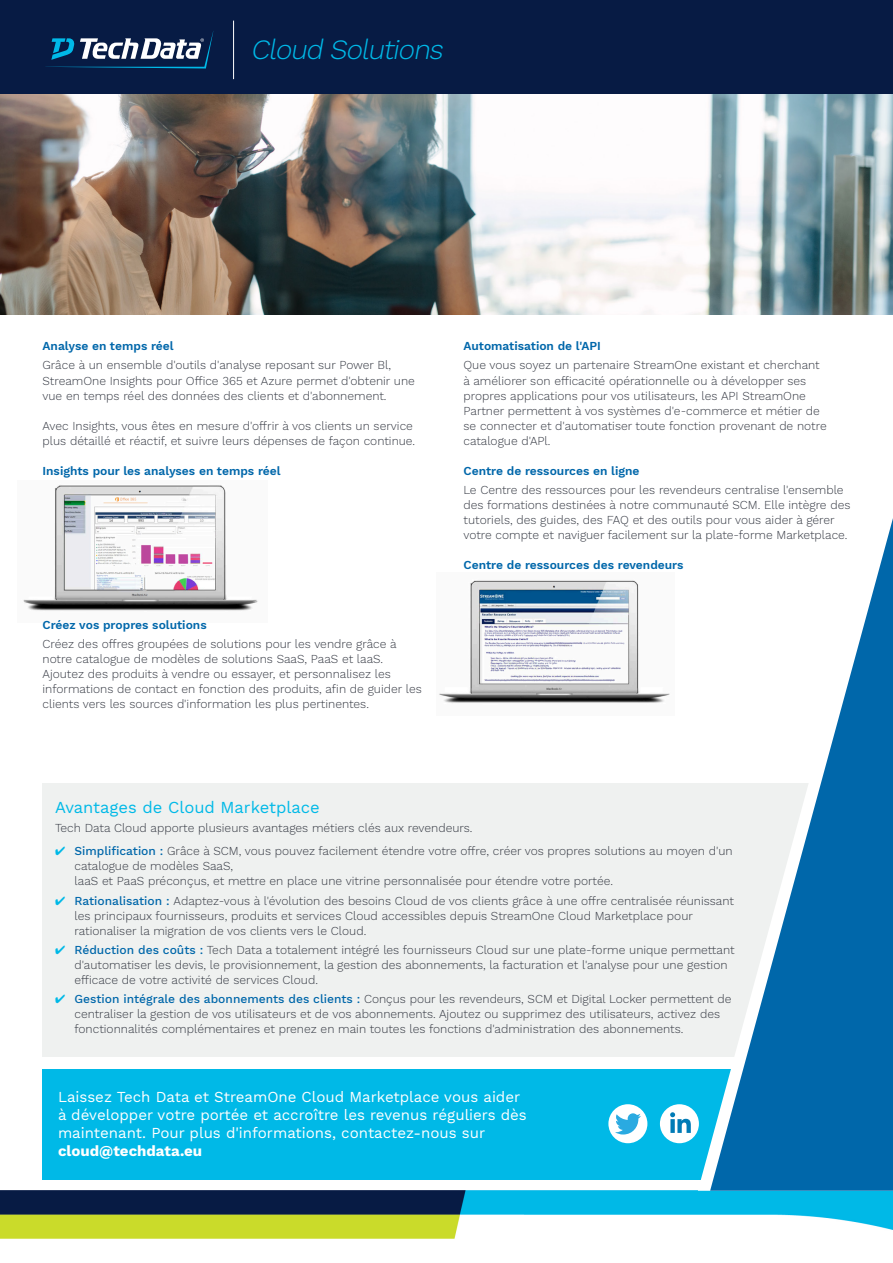
<style>
.page{position:relative;width:893px;height:1263px;background:#fff}
.page>*{position:absolute;margin:0;border:0;box-sizing:border-box;transform-origin:0 0}
.t1{font:italic 300 27.9px "Work Sans";color:#00b9e8}
.t2{font:16.5px "Work Sans";color:#00b9e7}
.t3{font:15px/18px "Work Sans";color:#fff}
.t4{font:300 12px/15px "Work Sans";color:#323640}
.t5{font:600 12px "Work Sans";color:#0067aa}
.s1{color:#00b9e7}
.s2{font-weight:500;color:#0067aa}
.s3{font-weight:700}
</style>
<div class="page">
<img style="left:0;top:94px;width:893px;height:221px">
<img style="left:23px;top:485px;width:235px;height:126px">
<img style="left:439px;top:580px;width:231px;height:123px">
<div style="left:43px;top:1069px;width:807px;height:110px;background:#00b9e7"></div>
<img style="left:0;top:1191px;width:893px;height:48px">
<div style="left:43px;top:783px;width:807px;height:274px;background:#eff1f0"></div>
<div style="left:660px;top:1104px;width:39px;height:39px;background:#fff;border-radius:50%"></div>
<svg style="left:670px;top:1112px;width:21px;height:21px"></svg>
<div style="left:608px;top:1104px;width:39px;height:39px;background:#fff;border-radius:50%"></div>
<svg style="left:615px;top:1113px;width:26px;height:21px"></svg>
<svg style="left:710px;top:518px;width:183px;height:673px"></svg>
<div style="left:0;top:0;width:893px;height:94px;background:#071b44"></div>
<svg style="left:46px;top:32px;width:167px;height:37px"></svg>
<hr style="left:233px;top:21px;width:1px;height:58px;background:#fff">
<p class="t1" style="left:251px;top:33px;width:200px">Cloud Solutions</p>
<p class="t5" style="left:43px;top:339px;width:133px">Analyse en temps réel</p>
<p class="t4" style="left:43px;top:358px;width:374px">Grâce à un ensemble d'outils d'analyse reposant sur Power Bl,<br>StreamOne Insights pour Office 365 et Azure permet d'obtenir une vue en temps réel des données des clients et d'abonnement.</p>
<p class="t4" style="left:43px;top:418px;width:374px">Avec Insights, vous êtes en mesure d'offrir à vos clients un service plus détaillé et réactif, et suivre leurs dépenses de façon continue.</p>
<p class="t5" style="left:43px;top:463px;width:240px">Insights pour les analyses en temps réel</p>
<p class="t5" style="left:43px;top:617px;width:166px">Créez vos propres solutions</p>
<p class="t4" style="left:43px;top:637px;width:381px">Créez des offres groupées de solutions pour les vendre grâce à notre catalogue de modèles de solutions SaaS, PaaS et laaS.<br>Ajoutez des produits à vendre ou essayer, et personnalisez les informations de contact en fonction des produits, afin de guider les clients vers les sources d'information les plus pertinentes.</p>
<p class="t5" style="left:463px;top:339px;width:139px">Automatisation de l'API</p>
<p class="t4" style="left:463px;top:358px;width:365px">Que vous soyez un partenaire StreamOne existant et cherchant à améliorer son efficacité opérationnelle ou à développer ses propres applications pour vos utilisateurs, les API StreamOne Partner permettent à vos systèmes d'e-commerce et métier de se connecter et d'automatiser toute fonction provenant de notre catalogue d'APl.</p>
<p class="t5" style="left:463px;top:463px;width:178px">Centre de ressources en ligne</p>
<p class="t4" style="left:463px;top:483px;width:388px">Le Centre des ressources pour les revendeurs centralise l'ensemble des formations destinées à notre communauté SCM. Elle intègre des tutoriels, des guides, des FAQ et des outils pour vous aider à gérer votre compte et naviguer facilement sur la plate-forme Marketplace.</p>
<p class="t5" style="left:463px;top:558px;width:222px">Centre de ressources des revendeurs</p>
<p class="t2" style="left:55px;top:797px;width:266px">Avantages de Cloud Marketplace</p>
<p class="t4" style="left:55px;top:821px;width:419px">Tech Data Cloud apporte plusieurs avantages métiers clés aux revendeurs.</p>
<p class="t4" style="left:75px;top:844px;width:660px;text-indent:-20px"><span class="s1">✔</span> <span class="s2">Simplification :</span> Grâce à SCM, vous pouvez facilement étendre votre offre, créer vos propres solutions au moyen d'un catalogue de modèles SaaS,<br>laaS et PaaS préconçus, et mettre en place une vitrine personnalisée pour étendre votre portée.</p>
<p class="t4" style="left:75px;top:893px;width:661px;text-indent:-20px"><span class="s1">✔</span> <span class="s2">Rationalisation :</span> Adaptez-vous à l'évolution des besoins Cloud de vos clients grâce à une offre centralisée réunissant les principaux fournisseurs, produits et services Cloud accessibles depuis StreamOne Cloud Marketplace pour rationaliser la migration de vos clients vers le Cloud.</p>
<p class="t4" style="left:75px;top:943px;width:661px;text-indent:-20px"><span class="s1">✔</span> <span class="s2">Réduction des coûts :</span> Tech Data a totalement intégré les fournisseurs Cloud sur une plate-forme unique permettant d'automatiser les devis, le provisionnement, la gestion des abonnements, la facturation et l'analyse pour une gestion efficace de votre activité de services Cloud.</p>
<p class="t4" style="left:75px;top:992px;width:658px;text-indent:-20px"><span class="s1">✔</span> <span class="s2">Gestion intégrale des abonnements des clients :</span> Conçus pour les revendeurs, SCM et Digital Locker permettent de centraliser la gestion de vos utilisateurs et de vos abonnements. Ajoutez ou supprimez des utilisateurs, activez des fonctionnalités complémentaires et prenez en main toutes les fonctions d'administration des abonnements.</p>
<p class="t3" style="left:58px;top:1088px;width:470px">Laissez Tech Data et StreamOne Cloud Marketplace vous aider à développer votre portée et accroître les revenus réguliers dès maintenant. Pour plus d'informations, contactez-nous sur <span class="s3">cloud@techdata.eu</span></p>
</div>
